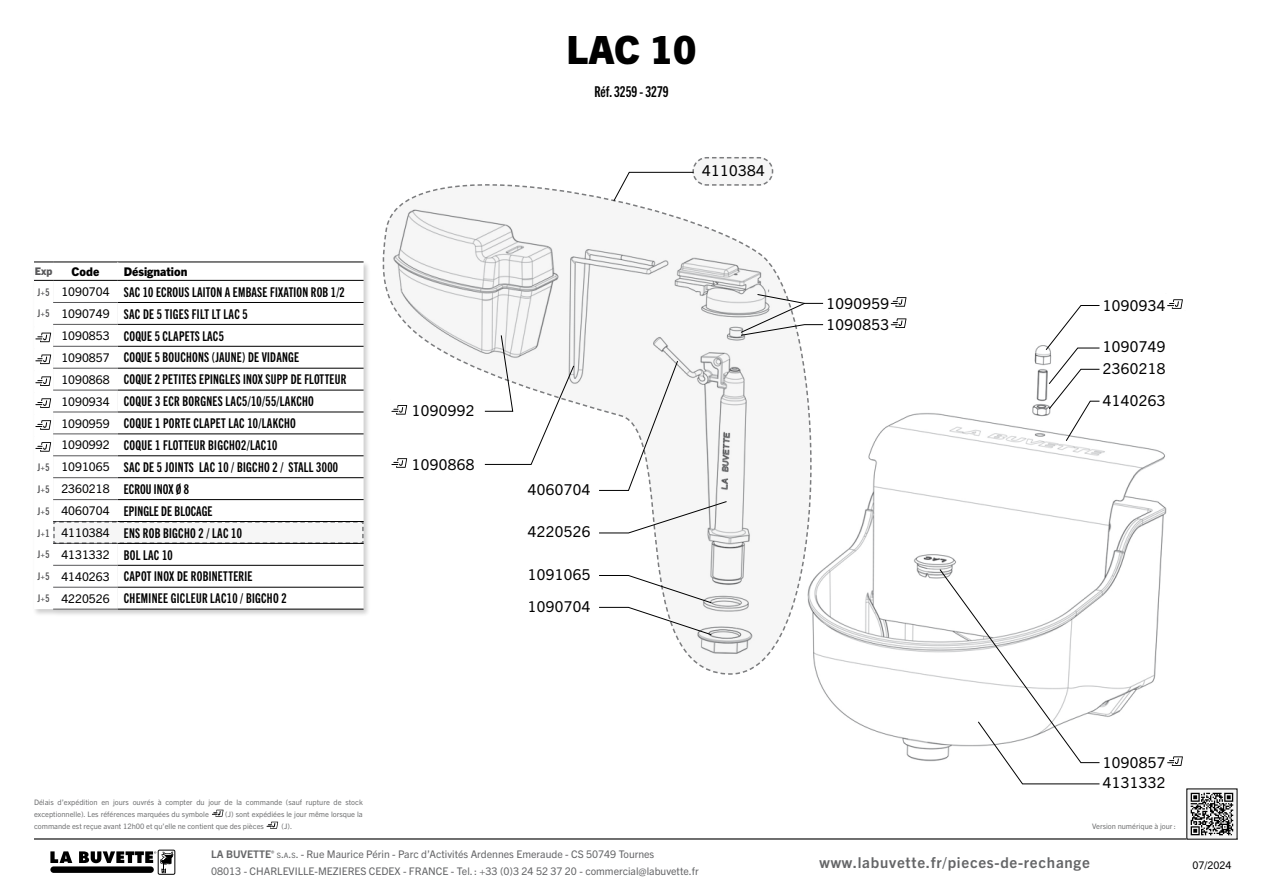
<style>
.page{position:relative;width:1263px;height:893px;background:#fff}
.page>*{position:absolute;margin:0;border:0;box-sizing:border-box;transform-origin:0 0}
.t1{font:800 39px "Trade Gothic Next LT Pro";color:#000}
.t2{font:15px/20.5px "Trade Gothic Next LT Pro";letter-spacing:.025em;color:#000}
.t3{font:700 15px "Trade Gothic Next LT Pro";letter-spacing:.05em;color:#646567}
.t4{font:15px "Trade Gothic Next LT Pro Bd Cm";color:#000}
.t5{font:13.5px/21.9px "Trade Gothic Next LT Pro Bd Cm";letter-spacing:.02em;color:#000}
.t6{font:12px/21.9px "Trade Gothic Next LT Pro";color:#000;text-align:right}
.t7{font:800 12px "Trade Gothic Next LT Pro";color:#000}
.t8{font:10.5px/16.5px "Trade Gothic Next LT Pro";color:#646567}
.t9{font:10.5px "Trade Gothic Next LT Pro";color:#000}
.t10{font:800 10.5px "Trade Gothic Next LT Pro";color:#58585a}
.t11{font:7.5px/12px "Trade Gothic Next LT Pro";color:#707172}
.s1{font-family:"Trade Gothic Next LT Pro Bd Cm";font-size:10.5px;color:#58585a}
.s2{font-weight:700}
.s3{font-size:7.35px}
.s4{font-style:inherit}
</style>
<div class="page">
<hr style="left:34px;top:838px;width:1203px;height:1px;background:#000">
<img style="left:816px;top:345px;width:351px;height:440px">
<div style="left:32px;top:260px;width:339px;height:357px;background:#000;opacity:.2"></div>
<svg style="left:34px;top:263px;width:330px;height:346px"></svg>
<svg style="left:53px;top:281px;width:311px;height:328px"></svg>
<svg style="left:53px;top:303px;width:311px;height:284px"></svg>
<hr style="left:53px;top:262px;width:65px;height:1px;background:#000">
<hr style="left:118px;top:262px;width:246px;height:1px;background:#000">
<svg style="left:117px;top:262px;width:1px;height:18px"></svg>
<hr style="left:53px;top:280px;width:65px;height:1px;background:#000">
<hr style="left:118px;top:280px;width:246px;height:1px;background:#000">
<hr style="left:118px;top:302px;width:246px;height:1px;background:#000">
<hr style="left:118px;top:324px;width:246px;height:1px;background:#000">
<hr style="left:118px;top:346px;width:246px;height:1px;background:#000">
<hr style="left:118px;top:368px;width:246px;height:1px;background:#000">
<hr style="left:118px;top:390px;width:246px;height:1px;background:#000">
<hr style="left:118px;top:412px;width:246px;height:1px;background:#000">
<hr style="left:118px;top:433px;width:246px;height:1px;background:#000">
<hr style="left:118px;top:455px;width:246px;height:1px;background:#000">
<hr style="left:118px;top:477px;width:246px;height:1px;background:#000">
<hr style="left:118px;top:499px;width:246px;height:1px;background:#000">
<hr style="left:118px;top:565px;width:246px;height:1px;background:#000">
<hr style="left:118px;top:587px;width:246px;height:1px;background:#000">
<hr style="left:118px;top:609px;width:246px;height:1px;background:#000">
<hr style="left:53px;top:324px;width:65px;height:1px;background:#58585a">
<hr style="left:53px;top:368px;width:65px;height:1px;background:#58585a">
<hr style="left:53px;top:433px;width:65px;height:1px;background:#58585a">
<hr style="left:53px;top:477px;width:65px;height:1px;background:#58585a">
<hr style="left:53px;top:499px;width:65px;height:1px;background:#58585a">
<svg style="left:34px;top:262px;width:19px;height:1px"></svg>
<svg style="left:34px;top:280px;width:19px;height:1px"></svg>
<hr style="left:53px;top:609px;width:65px;height:1px;background:#58585a">
<hr style="left:53px;top:302px;width:65px;height:1px;background:#58585a">
<hr style="left:53px;top:346px;width:65px;height:1px;background:#58585a">
<hr style="left:53px;top:390px;width:65px;height:1px;background:#58585a">
<hr style="left:53px;top:412px;width:65px;height:1px;background:#58585a">
<hr style="left:53px;top:455px;width:65px;height:1px;background:#58585a">
<hr style="left:53px;top:565px;width:65px;height:1px;background:#58585a">
<hr style="left:53px;top:587px;width:65px;height:1px;background:#58585a">
<svg style="left:34px;top:327px;width:20px;height:126px"></svg>
<svg style="left:939px;top:569px;width:161px;height:215px"></svg>
<svg style="left:1045px;top:305px;width:55px;height:136px"></svg>
<svg style="left:1167px;top:299px;width:16px;height:10px"></svg>
<svg style="left:890px;top:297px;width:17px;height:31px"></svg>
<svg style="left:1166px;top:750px;width:17px;height:18px"></svg>
<svg style="left:382px;top:157px;width:453px;height:518px"></svg>
<svg style="left:52px;top:520px;width:312px;height:25px"></svg>
<svg style="left:212px;top:809px;width:12px;height:8px"></svg>
<svg style="left:266px;top:821px;width:13px;height:8px"></svg>
<div style="left:158px;top:850px;width:17px;height:25px;border:1px solid #000"></div>
<svg style="left:50px;top:851px;width:123px;height:22px"></svg>
<svg style="left:1190px;top:792px;width:44px;height:44px"></svg>
<svg style="left:1191px;top:793px;width:42px;height:42px"></svg>
<h1 class="t1" style="left:567px;top:23px;width:131px">LAC 10</h1>
<p class="t4" style="left:594px;top:81px;width:76px">Réf. 3259 - 3279</p>
<p class="t10" style="left:35px;top:264px;width:19px">Exp</p>
<p class="t7" style="left:72px;top:263px;width:29px">Code</p>
<p class="t7" style="left:124px;top:263px;width:65px">Désignation</p>
<p class="t5" style="left:124px;top:280px;width:224px">SAC 10 ECROUS LAITON A EMBASE FIXATION ROB 1/2<br>SAC DE 5 TIGES FILT LT LAC 5<br>COQUE 5 CLAPETS LAC5<br>COQUE 5 BOUCHONS (JAUNE) DE VIDANGE<br>COQUE 2 PETITES EPINGLES INOX SUPP DE FLOTTEUR<br>COQUE 3 ECR BORGNES LAC5/10/55/LAKCHO<br>COQUE 1 PORTE CLAPET LAC 10/LAKCHO<br>COQUE 1 FLOTTEUR BIGCHO2/LAC10<br>SAC DE 5 JOINTS LAC 10 / BIGCHO 2 / STALL 3000<br>ECROU INOX Ø 8<br>EPINGLE DE BLOCAGE<br>ENS ROB BIGCHO 2 / LAC 10<br>BOL LAC 10<br>CAPOT INOX DE ROBINETTERIE<br>CHEMINEE GICLEUR LAC10 / BIGCHO 2</p>
<p class="t6" style="left:38px;top:280px;width:73px"><span class="s1">J+5</span> 1090704<br><span class="s1">J+5</span> 1090749<br>1090853<br>1090857<br>1090868<br>1090934<br>1090959<br>1090992<br><span class="s1">J+5</span> 1091065<br><span class="s1">J+5</span> 2360218<br><span class="s1">J+5</span> 4060704<br><span class="s1">J+1</span> 4110384<br><span class="s1">J+5</span> 4131332<br><span class="s1">J+5</span> 4140263<br><span class="s1">J+5</span> 4220526</p>
<p class="t2" style="left:412px;top:400px;width:64px">1090992</p>
<p class="t2" style="left:412px;top:453px;width:64px">1090868</p>
<p class="t2" style="left:528px;top:478px;width:64px">4060704</p>
<p class="t2" style="left:528px;top:521px;width:64px">4220526</p>
<p class="t2" style="left:528px;top:557px;width:64px;line-height:32px">1091065<br>1090704</p>
<p class="t2" style="left:702px;top:159px;width:64px">4110384</p>
<p class="t2" style="left:826px;top:292px;width:64px">1090959</p>
<p class="t2" style="left:1103px;top:294px;width:64px">1090934</p>
<p class="t2" style="left:826px;top:313px;width:64px">1090853</p>
<p class="t2" style="left:1103px;top:335px;width:64px;line-height:21.3px">1090749<br>2360218</p>
<p class="t2" style="left:1103px;top:389px;width:64px">4140263</p>
<p class="t2" style="left:1103px;top:751px;width:64px">1090857<br>4131332</p>
<p class="t11" style="left:34px;top:795px;width:330px">Délais d’expédition en jours ouvrés à compter du jour de la commande (sauf rupture de stock exceptionnelle). Les références marquées du symbole</p>
<p class="t11" style="left:34px;top:807px;width:330px;text-indent:191px">(J) sont expédiées le jour même lorsque la commande est reçue avant 12h00 et qu’elle ne contient que des pièces</p>
<p class="t11" style="left:282px;top:819px;width:12px">(J).</p>
<p class="t11" style="left:1092px;top:819px;width:85px">Version numérique à jour :</p>
<p class="t8" style="left:211px;top:846px;width:489px"><span class="s2">LA BUVETTE</span><sup>®</sup> <span class="s3">S</span><span class="s4">.</span><span class="s3">A</span><span class="s4">.</span><span class="s3">S</span><span class="s4">.</span> - Rue Maurice Périn - Parc d’Activités Ardennes Emeraude - CS 50749 Tournes<br>08013 - CHARLEVILLE-MEZIERES CEDEX - FRANCE - Tel. : +33 (0)3 24 52 37 20 - commercial@labuvette.fr</p>
<p class="t3" style="left:819px;top:852px;width:272px">www.labuvette.fr/pieces-de-rechange</p>
<p class="t9" style="left:1192px;top:858px;width:41px">07/2024</p>
</div>
